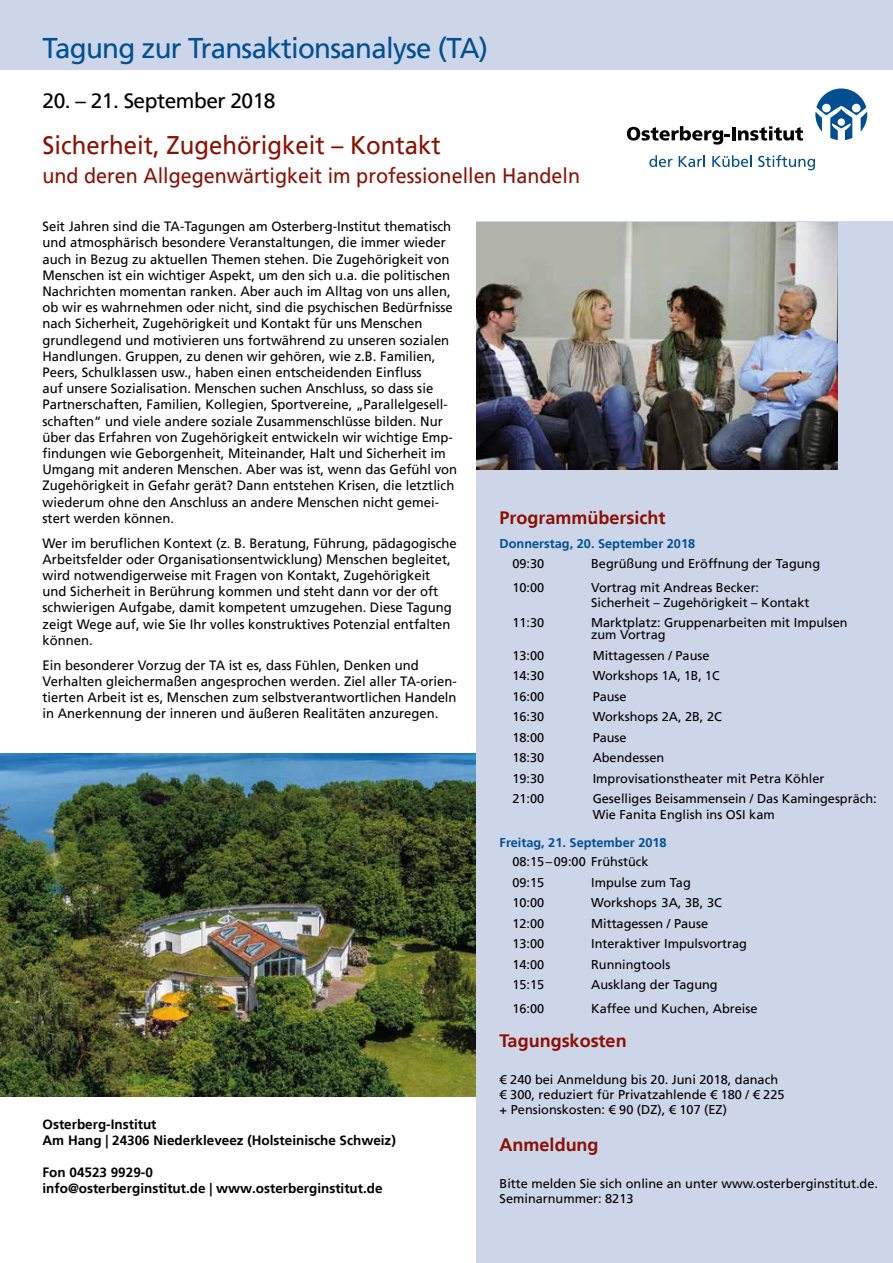
<style>
.page{position:relative;width:893px;height:1263px;background:#fff}
.page>*{position:absolute;margin:0;border:0;box-sizing:border-box;transform-origin:0 0}
.t1{font:28.5px "Frutiger LT";letter-spacing:-.025em;color:#005092}
.t2{font:25.5px "Frutiger LT";color:#8b1002;scale:.94 1}
.t3{font:21px "Frutiger LT";color:#8b1002;scale:.94 1}
.t4{font:21px "Frutiger LT";letter-spacing:-.025em;color:#000}
.t5{font:700 18px "Frutiger LT";color:#8b1002}
.t6{font:13.5px/16.2px "Frutiger LT";color:#000}
.t7{font:700 13.5px/16.2px "Frutiger LT";color:#000}
.t8{font:12.75px/15.3px "Frutiger LT";color:#000}
.t9{font:700 12.75px "Frutiger LT";color:#005092}
</style>
<div class="page">
<div style="left:0;top:0;width:893px;height:70px;background:#cdd5e9"></div>
<img style="left:0;top:753px;width:476px;height:343px">
<div style="left:476px;top:221px;width:417px;height:1042px;background:#cdd5e9"></div>
<svg style="left:815px;top:88px;width:52px;height:52px"></svg>
<svg style="left:627px;top:126px;width:103px;height:19px"></svg>
<hr style="left:732px;top:127px;width:4px;height:13px;background:#000">
<svg style="left:738px;top:126px;width:65px;height:15px"></svg>
<svg style="left:649px;top:155px;width:23px;height:12px"></svg>
<svg style="left:679px;top:155px;width:26px;height:12px"></svg>
<svg style="left:712px;top:155px;width:40px;height:12px"></svg>
<svg style="left:758px;top:155px;width:57px;height:15px"></svg>
<img style="left:476px;top:222px;width:361px;height:247px">
<h1 class="t1" style="left:43px;top:31px;width:447px">Tagung zur Transaktionsanalyse (TA)</h1>
<h3 class="t4" style="left:43px;top:88px;width:235px">20. – 21. September 2018</h3>
<h2 class="t2" style="left:43px;top:130px;width:425px">Sicherheit, Zugehörigkeit – Kontakt</h2>
<h3 class="t3" style="left:43px;top:163px;width:573px">und deren Allgegenwärtigkeit im professionellen Handeln</h3>
<p class="t6" style="left:43px;top:219px;width:416px">Seit Jahren sind die TA-Tagungen am Osterberg-Institut thematisch und atmosphärisch besondere Veranstaltungen, die immer wieder auch in Bezug zu aktuellen Themen stehen. Die Zugehörigkeit von Menschen ist ein wichtiger Aspekt, um den sich u.a. die politischen Nachrichten momentan ranken. Aber auch im Alltag von uns allen, ob wir es wahrnehmen oder nicht, sind die psychischen Bedürfnisse nach Sicherheit, Zugehörigkeit und Kontakt für uns Menschen grundlegend und motivieren uns fortwährend zu unseren sozialen Handlungen. Gruppen, zu denen wir gehören, wie z.B. Familien, Peers, Schulklassen usw., haben einen entscheidenden Einfluss<br>auf unsere Sozialisation. Menschen suchen Anschluss, so dass sie Partnerschaften, Familien, Kollegien, Sportvereine, „Parallelgesell&shy;schaften“ und viele andere soziale Zusammenschlüsse bilden. Nur über das Erfahren von Zugehörigkeit entwickeln wir wichtige Emp&shy;findungen wie Geborgenheit, Miteinander, Halt und Sicherheit im Umgang mit anderen Menschen. Aber was ist, wenn das Gefühl von Zugehörigkeit in Gefahr gerät? Dann entstehen Krisen, die letztlich wiederum ohne den Anschluss an andere Menschen nicht gemei&shy;stert werden können.</p>
<p class="t6" style="left:43px;top:535px;width:416px">Wer im beruflichen Kontext (z. B. Beratung, Führung, pädagogische Arbeitsfelder oder Organisationsentwicklung) Menschen begleitet, wird notwendigerweise mit Fragen von Kontakt, Zugehörigkeit und Sicherheit in Berührung kommen und steht dann vor der oft schwierigen Aufgabe, damit kompetent umzugehen. Diese Tagung zeigt Wege auf, wie Sie Ihr volles konstruktives Potenzial entfalten können.</p>
<p class="t6" style="left:43px;top:657px;width:416px">Ein besonderer Vorzug der TA ist es, dass Fühlen, Denken und Verhalten gleichermaßen angesprochen werden. Ziel aller TA-orien&shy;tierten Arbeit ist es, Menschen zum selbstverantwortlichen Handeln in Anerkennung der inneren und äußeren Realitäten anzuregen.</p>
<h3 class="t5" style="left:500px;top:507px;width:167px">Programmübersicht</h3>
<p class="t9" style="left:500px;top:536px;width:197px">Donnerstag, 20. September 2018</p>
<p class="t8" style="left:512px;top:556px;width:33px">09:30</p>
<p class="t8" style="left:591px;top:556px;width:231px">Begrüßung und Eröffnung der Tagung</p>
<p class="t8" style="left:512px;top:579px;width:33px">10:00</p>
<p class="t8" style="left:591px;top:579px;width:220px">Vortrag mit Andreas Becker:<br>Sicherheit – Zugehörigkeit – Kontakt</p>
<p class="t8" style="left:512px;top:615px;width:33px">11:30</p>
<p class="t8" style="left:591px;top:617px;width:258px;line-height:12px">Marktplatz: Gruppenarbeiten mit Impulsen zum Vortrag</p>
<p class="t8" style="left:512px;top:648px;width:33px">13:00</p>
<p class="t8" style="left:593px;top:648px;width:118px">Mittagessen / Pause</p>
<p class="t8" style="left:512px;top:668px;width:33px">14:30</p>
<p class="t8" style="left:593px;top:668px;width:128px">Workshops 1A, 1B, 1C</p>
<p class="t8" style="left:512px;top:689px;width:33px">16:00</p>
<p class="t8" style="left:593px;top:689px;width:36px">Pause</p>
<p class="t8" style="left:512px;top:709px;width:33px">16:30</p>
<p class="t8" style="left:593px;top:709px;width:131px">Workshops 2A, 2B, 2C</p>
<p class="t8" style="left:512px;top:730px;width:33px">18:00</p>
<p class="t8" style="left:593px;top:730px;width:36px">Pause</p>
<p class="t8" style="left:512px;top:750px;width:33px">18:30</p>
<p class="t8" style="left:593px;top:750px;width:73px">Abendessen</p>
<p class="t8" style="left:512px;top:771px;width:33px">19:30</p>
<p class="t8" style="left:593px;top:771px;width:233px">Improvisationstheater mit Petra Köhler</p>
<p class="t8" style="left:512px;top:791px;width:33px">21:00</p>
<p class="t8" style="left:593px;top:791px;width:286px">Geselliges Beisammensein / Das Kamingespräch:<br>Wie Fanita English ins OSI kam</p>
<p class="t9" style="left:500px;top:835px;width:169px">Freitag, 21. September 2018</p>
<p class="t8" style="left:512px;top:852px;width:138px;line-height:20.5px">08:15–09:00 Frühstück<br>09:15</p>
<p class="t8" style="left:591px;top:875px;width:101px">Impulse zum Tag</p>
<p class="t7" style="left:43px;top:1116px;width:355px">Osterberg-Institut<br>Am Hang | 24306 Niederkleveez (Holsteinische Schweiz)</p>
<p class="t7" style="left:43px;top:1164px;width:342px">Fon 04523 9929-0<br>info@osterberginstitut.de | www.osterberginstitut.de</p>
<p class="t8" style="left:512px;top:895px;width:33px">10:00</p>
<p class="t8" style="left:591px;top:895px;width:132px">Workshops 3A, 3B, 3C</p>
<p class="t8" style="left:512px;top:916px;width:33px">12:00</p>
<p class="t8" style="left:591px;top:916px;width:118px">Mittagessen / Pause</p>
<p class="t8" style="left:512px;top:936px;width:33px">13:00</p>
<p class="t8" style="left:591px;top:936px;width:157px">Interaktiver Impulsvortrag</p>
<p class="t8" style="left:512px;top:957px;width:33px">14:00</p>
<p class="t8" style="left:591px;top:957px;width:81px">Runningtools</p>
<p class="t8" style="left:512px;top:977px;width:33px">15:15</p>
<p class="t8" style="left:591px;top:977px;width:128px">Ausklang der Tagung</p>
<p class="t8" style="left:512px;top:1001px;width:33px">16:00</p>
<p class="t8" style="left:591px;top:1001px;width:168px">Kaffee und Kuchen, Abreise</p>
<h3 class="t5" style="left:500px;top:1030px;width:129px">Tagungskosten</h3>
<p class="t8" style="left:500px;top:1072px;width:286px">€ 240 bei Anmeldung bis 20. Juni 2018, danach € 300, reduziert für Privatzahlende € 180 / € 225 + Pensionskosten: € 90 (DZ), € 107 (EZ)</p>
<h3 class="t5" style="left:500px;top:1134px;width:100px">Anmeldung</h3>
<p class="t8" style="left:500px;top:1176px;width:380px">Bitte melden Sie sich online an unter www.osterberginstitut.de.<br>Seminarnummer: 8213</p>
</div>
